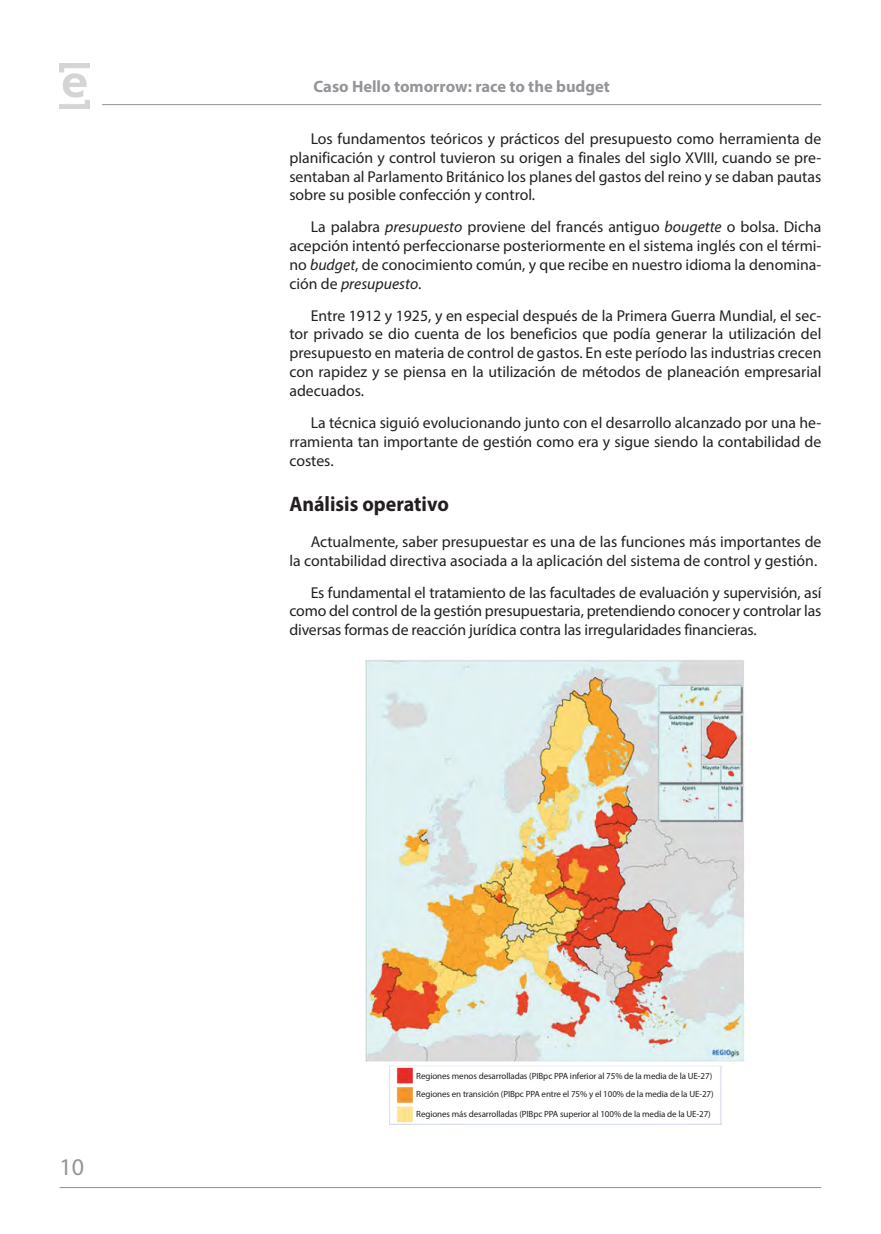
<style>
.page{position:relative;width:881px;height:1234px;background:#fff}
.page>*{position:absolute;margin:0;border:0;box-sizing:border-box;transform-origin:0 0}
.t1{font:24px "Myriad Pro";color:#939598}
.t2{font:700 21px "Myriad Pro";color:#231f20;scale:.95 1}
.t3{font:700 16.5px "Myriad Pro";color:#939598}
.Texto_general{font:15.75px/18.9px "Myriad Pro";color:#231f20;text-align:justify}
.Fuente{font:9px "Myriad Pro";letter-spacing:-.01em;color:#231f20}
.s1{font-style:italic}
</style>
<div class="page">
<hr style="left:102px;top:104px;width:719px;height:1px;background:#231f20">
<hr style="left:60px;top:1186px;width:761px;height:1px;background:#231f20">
<img style="left:60px;top:64px;width:29px;height:44px">
<img style="left:365px;top:659px;width:380px;height:465px">
<h1 class="t1" style="left:60px;top:1152px;width:26px">10</h1>
<p class="t3" style="left:313px;top:76px;width:297px">Caso Hello tomorrow: race to the budget</p>
<p class="Texto_general" style="left:289px;top:129px;width:533px;text-indent:21px">Los fundamentos teóricos y prácticos del presupuesto como herramienta de planificación y control tuvieron su origen a finales del siglo XVIII, cuando se pre&shy;sentaban al Parlamento Británico los planes del gastos del reino y se daban pautas sobre su posible confección y control.</p>
<p class="Texto_general" style="left:289px;top:217px;width:533px;text-indent:21px">La palabra <span class="s1">presupuesto</span> proviene del francés antiguo <span class="s1">bougette</span> o bolsa. Dicha acepción intentó perfeccionarse posteriormente en el sistema inglés con el térmi&shy;no <span class="s1">budget</span>, de conocimiento común, y que recibe en nuestro idioma la denomina&shy;ción de <span class="s1">presupuesto</span>.</p>
<p class="Texto_general" style="left:289px;top:305px;width:533px;text-indent:21px">Entre 1912 y 1925, y en especial después de la Primera Guerra Mundial, el sec&shy;tor privado se dio cuenta de los beneficios que podía generar la utilización del presupuesto en materia de control de gastos. En este período las industrias crecen con rapidez y se piensa en la utilización de métodos de planeación empresarial adecuados.</p>
<p class="Texto_general" style="left:289px;top:413px;width:533px;text-indent:21px">La técnica siguió evolucionando junto con el desarrollo alcanzado por una he&shy;rramienta tan importante de gestión como era y sigue siendo la contabilidad de costes.</p>
<h2 class="t2" style="left:289px;top:490px;width:169px">Análisis operativo</h2>
<p class="Texto_general" style="left:289px;top:532px;width:533px;text-align:right">Actualmente, saber presupuestar es una de las funciones más importantes de<br>la contabilidad directiva asociada a la aplicación del sistema de control y gestión.</p>
<p class="Texto_general" style="left:289px;top:582px;width:533px;text-indent:21px">Es fundamental el tratamiento de las facultades de evaluación y supervisión, así como del control de la gestión presupuestaria, pretendiendo conocer y controlar las diversas formas de reacción jurídica contra las irregularidades financieras.</p>
<p class="Fuente" style="left:416px;top:1070px;width:297px">Regiones menos desarrolladas (PIBpc PPA inferior al 75% de la media de la UE-27)</p>
<p class="Fuente" style="left:416px;top:1088px;width:299px">Regiones en transición (PIBpc PPA entre el 75% y el 100% de la media de la UE-27)</p>
<p class="Fuente" style="left:416px;top:1108px;width:296px">Regiones más desarrolladas (PIBpc PPA superior al 100% de la media de la UE-27)</p>
</div>
